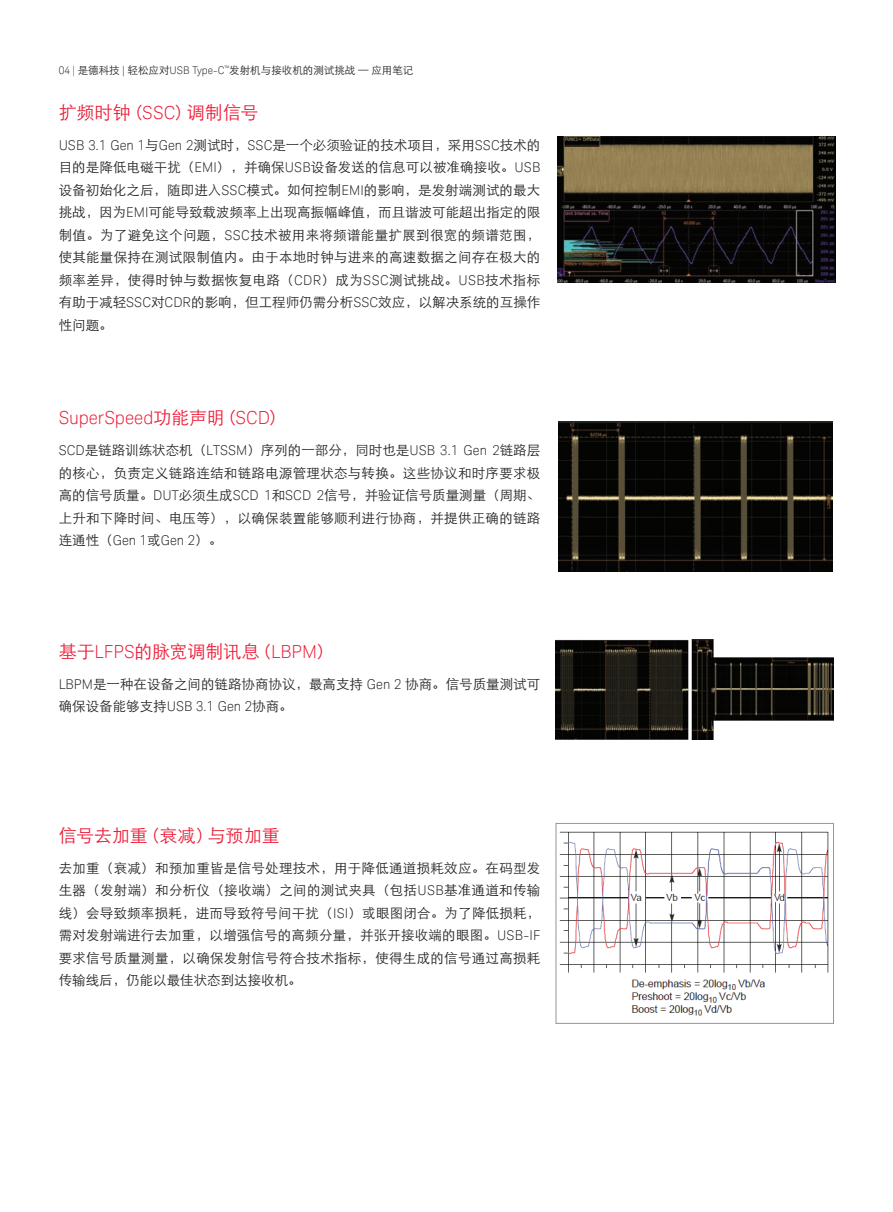
<style>
.page{position:relative;width:893px;height:1212px;background:#fff}
.page>*{position:absolute;margin:0;border:0;box-sizing:border-box;transform-origin:0 0}
.t1{font:18px "ST Xihei";letter-spacing:-.005em;color:#ed1a36}
.t2{font:300 18px "Keysight Sans";color:#ed1a36}
.t3{font:13.5px/22.5px "ST Xihei";color:#231f20;text-align:justify}
.t4{font:300 13.5px "Keysight Sans";color:#231f20}
.t5{font:10.5px "ST Xihei";color:#231f20}
.s1{font-family:"Keysight Sans";font-weight:300}
.s2{font-family:"ST Xihei";font-weight:400}
</style>
<div class="page">
<img style="left:557px;top:137px;width:279px;height:146px">
<img style="left:558px;top:421px;width:274px;height:151px">
<img style="left:556px;top:639px;width:277px;height:101px">
<img style="left:559px;top:831px;width:270px;height:185px">
<div style="left:556px;top:823px;width:278px;height:201px;border:1px solid #939598"></div>
<p class="t5" style="left:59px;top:65px;width:356px"><span class="s1">04 |</span> 是德科技 <span class="s1">|</span> 轻松应对<span class="s1">USB Type-C</span><sup>™</sup>发射机与接收机的测试挑战 — 应用笔记</p>
<h1 class="t1" style="left:59px;top:103px;width:201px">扩频时钟（<span class="s1">SSC</span>）调制信号</h1>
<p class="t3" style="left:59px;top:133px;width:483px"><span class="s1">USB 3.1 Gen 1</span>与<span class="s1">Gen 2</span>测试时，<span class="s1">SSC</span>是一个必须验证的技术项目，采用<span class="s1">SSC</span>技术的目的是降低电磁干扰（<span class="s1">EMI</span>），并确保<span class="s1">USB</span>设备发送的信息可以被准确接收。<span class="s1">USB</span>设备初始化之后，随即进入<span class="s1">SSC</span>模式。如何控制<span class="s1">EMI</span>的影响，是发射端测试的最大挑战，因为<span class="s1">EMI</span>可能导致载波频率上出现高振幅峰值，而且谐波可能超出指定的限制值。为了避免这个问题，<span class="s1">SSC</span>技术被用来将频谱能量扩展到很宽的频谱范围，使其能量保持在测试限制值内。由于本地时钟与进来的高速数据之间存在极大的频率差异，使得时钟与数据恢复电路（<span class="s1">CDR</span>）成为<span class="s1">SSC</span>测试挑战。<span class="s1">USB</span>技术指标有助于减轻<span class="s1">SSC</span>对<span class="s1">CDR</span>的影响，但工程师仍需分析<span class="s1">SSC</span>效应，以解决系统的互操作性问题。</p>
<h1 class="t2" style="left:59px;top:407px;width:229px">SuperSpeed<span class="s2">功能声明（</span>SCD<span class="s2">）</span></h1>
<p class="t3" style="left:59px;top:439px;width:483px"><span class="s1">SCD</span>是链路训练状态机（<span class="s1">LTSSM</span>）序列的一部分，同时也是<span class="s1">USB 3.1 Gen 2</span>链路层的核心，负责定义链路连结和链路电源管理状态与转换。这些协议和时序要求极高的信号质量。<span class="s1">DUT</span>必须生成<span class="s1">SCD 1</span>和<span class="s1">SCD 2</span>信号，并验证信号质量测量（周期、上升和下降时间、电压等），以确保装置能够顺利进行协商，并提供正确的链路</p>
<p class="t4" style="left:59px;top:532px;width:165px"><span class="s2">连通性（</span>Gen 1<span class="s2">或</span>Gen 2<span class="s2">）。</span></p>
<h1 class="t1" style="left:59px;top:642px;width:277px">基于<span class="s1">LFPS</span>的脉宽调制讯息（<span class="s1">LBPM</span>）</h1>
<p class="t3" style="left:59px;top:672px;width:483px"><span class="s1">LBPM</span>是一种在设备之间的链路协商协议，最高支持 <span class="s1">Gen 2</span> 协商。信号质量测试可确保设备能够支持<span class="s1">USB 3.1 Gen 2</span>协商。</p>
<h1 class="t1" style="left:59px;top:826px;width:222px">信号去加重（衰减）与预加重</h1>
<p class="t3" style="left:59px;top:856px;width:483px">去加重（衰减）和预加重皆是信号处理技术，用于降低通道损耗效应。在码型发生器（发射端）和分析仪（接收端）之间的测试夹具（包括<span class="s1">USB</span>基准通道和传输线）会导致频率损耗，进而导致符号间干扰（<span class="s1">ISI</span>）或眼图闭合。为了降低损耗，需对发射端进行去加重，以增强信号的高频分量，并张开接收端的眼图。<span class="s1">USB-IF</span>要求信号质量测量，以确保发射信号符合技术指标，使得生成的信号通过高损耗传输线后，仍能以最佳状态到达接收机。</p>
</div>
